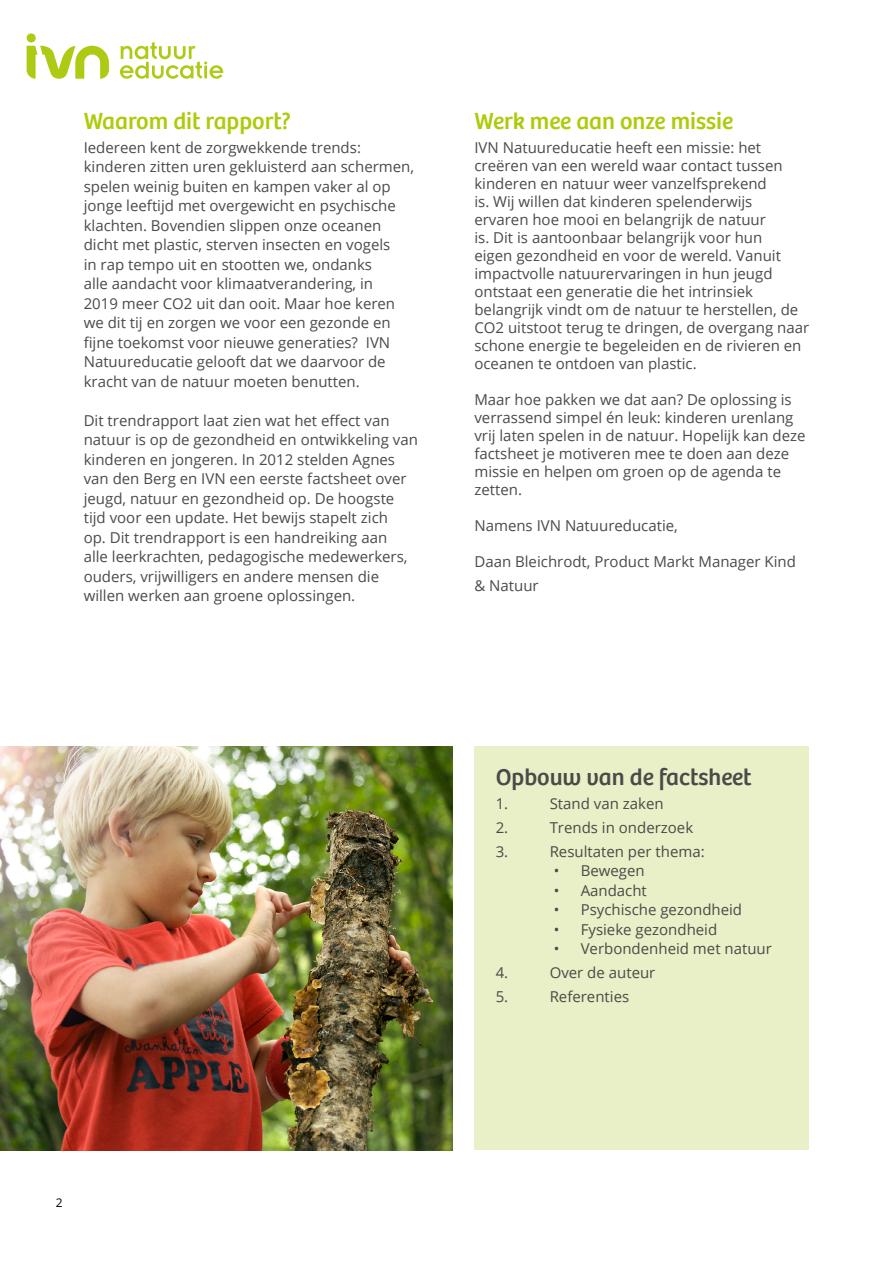
<style>
.page{position:relative;width:893px;height:1263px;background:#fff}
.page>*{position:absolute;margin:0;border:0;box-sizing:border-box;transform-origin:0 0}
.t1{font:24px "Bree";color:#afca0b}
.t2{font:24px "Bree";color:#4a4a49}
.t3{font:15px/19.5px "Open Sans";color:#4a4a49}
.t4{font:12px "Open Sans";color:#000}
</style>
<div class="page">
<svg style="left:27px;top:33px;width:196px;height:46px"></svg>
<div style="left:474px;top:746px;width:335px;height:404px;background:#e9efc6"></div>
<img style="left:0;top:746px;width:452px;height:404px">
<h1 class="t1" style="left:84px;top:107px;width:209px">Waarom dit rapport?</h1>
<p class="t3" style="left:84px;top:137px;width:332px">Iedereen kent de zorgwekkende trends: kinderen zitten uren gekluisterd aan schermen, spelen weinig buiten en kampen vaker al op jonge leeftijd met overgewicht en psychische klachten. Bovendien slippen onze oceanen dicht met plastic, sterven insecten en vogels<br>in rap tempo uit en stootten we, ondanks<br>alle aandacht voor klimaatverandering, in<br>2019 meer CO2 uit dan ooit. Maar hoe keren we dit tij en zorgen we voor een gezonde en fijne toekomst voor nieuwe generaties? IVN Natuureducatie gelooft dat we daarvoor de kracht van de natuur moeten benutten.</p>
<p class="t3" style="left:84px;top:410px;width:336px">Dit trendrapport laat zien wat het effect van natuur is op de gezondheid en ontwikkeling van kinderen en jongeren. In 2012 stelden Agnes van den Berg en IVN een eerste factsheet over jeugd, natuur en gezondheid op. De hoogste tijd voor een update. Het bewijs stapelt zich<br>op. Dit trendrapport is een handreiking aan<br>alle leerkrachten, pedagogische medewerkers, ouders, vrijwilligers en andere mensen die willen werken aan groene oplossingen.</p>
<h1 class="t1" style="left:474px;top:107px;width:260px">Werk mee aan onze missie</h1>
<p class="t3" style="left:474px;top:138px;width:336px;line-height:18px">IVN Natuureducatie heeft een missie: het creëren van een wereld waar contact tussen kinderen en natuur weer vanzelfsprekend<br>is. Wij willen dat kinderen spelenderwijs ervaren hoe mooi en belangrijk de natuur<br>is. Dit is aantoonbaar belangrijk voor hun<br>eigen gezondheid en voor de wereld. Vanuit impactvolle natuurervaringen in hun jeugd ontstaat een generatie die het intrinsiek belangrijk vindt om de natuur te herstellen, de CO2 uitstoot terug te dringen, de overgang naar schone energie te begeleiden en de rivieren en oceanen te ontdoen van plastic.</p>
<p class="t3" style="left:474px;top:390px;width:333px;line-height:18px">Maar hoe pakken we dat aan? De oplossing is verrassend simpel én leuk: kinderen urenlang vrij laten spelen in de natuur. Hopelijk kan deze factsheet je motiveren mee te doen aan deze missie en helpen om groen op de agenda te zetten.</p>
<p class="t3" style="left:474px;top:515px;width:205px">Namens IVN Natuureducatie,</p>
<p class="t3" style="left:474px;top:549px;width:323px;line-height:24px">Daan Bleichrodt, Product Markt Manager Kind &amp; Natuur</p>
<h1 class="t2" style="left:496px;top:763px;width:258px">Opbouw van de factsheet</h1>
<p class="t3" style="left:496px;top:793px;width:14px">1.</p>
<p class="t3" style="left:550px;top:793px;width:115px">Stand van zaken</p>
<p class="t3" style="left:496px;top:817px;width:14px">2.</p>
<p class="t3" style="left:550px;top:817px;width:145px">Trends in onderzoek</p>
<p class="t3" style="left:496px;top:841px;width:14px">3.</p>
<p class="t3" style="left:550px;top:841px;width:157px">Resultaten per thema:</p>
<p class="t3" style="left:554px;top:861px;width:93px">• Bewegen</p>
<p class="t3" style="left:554px;top:880px;width:95px">• Aandacht</p>
<p class="t3" style="left:554px;top:900px;width:190px">• Psychische gezondheid</p>
<p class="t3" style="left:554px;top:919px;width:165px">• Fysieke gezondheid</p>
<p class="t3" style="left:554px;top:939px;width:220px">• Verbondenheid met natuur</p>
<p class="t3" style="left:496px;top:963px;width:14px">4.</p>
<p class="t3" style="left:550px;top:963px;width:107px">Over de auteur</p>
<p class="t3" style="left:496px;top:987px;width:14px">5.</p>
<p class="t3" style="left:550px;top:987px;width:81px">Referenties</p>
<p class="t4" style="left:56px;top:1194px;width:8px">2</p>
</div>
